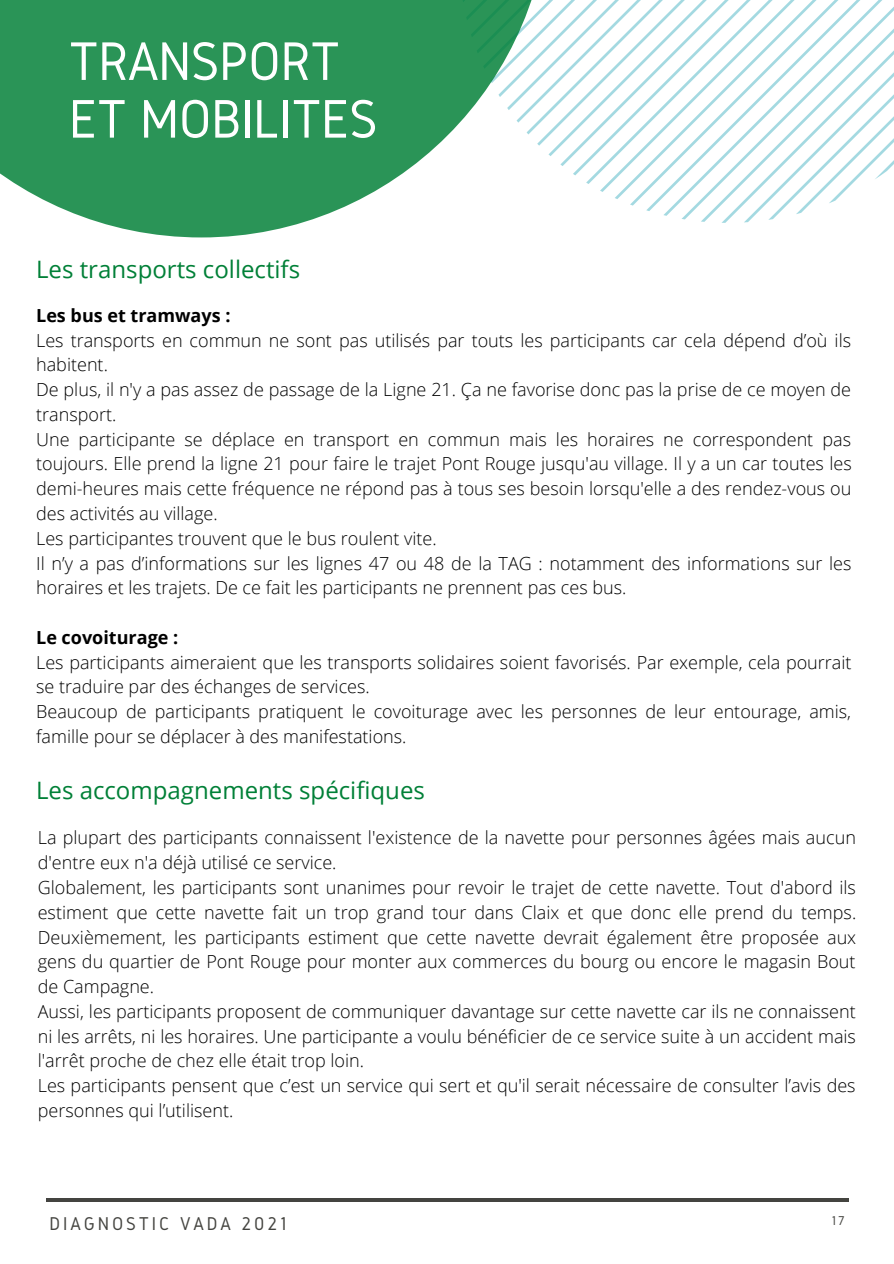
<style>
.page{position:relative;width:894px;height:1264px;background:#fff}
.page>*{position:absolute;margin:0;border:0;box-sizing:border-box;transform-origin:0 0}
.t1{font:56.4px/57.6px "Gidole";letter-spacing:-.01em;color:#fff}
.t2{font:24px "Open Sans";color:#008037}
.t3{font:19.2px "Gidole";letter-spacing:.15em;color:#444440}
.t4{font:300 18px/24.8px "Open Sans";color:#000}
.t5{font:700 18px "Open Sans";color:#000}
.t6{font:13.2px "Gidole";color:#444440}
</style>
<div class="page">
<svg style="left:549px;top:0;width:344px;height:223px"></svg>
<hr style="left:46px;top:1198px;width:802px;height:3px;background:#444440">
<svg style="left:0;top:0;width:549px;height:237px;fill:#2a9457"></svg>
<h1 class="t1" style="left:69px;top:32px;width:310px">TRANSPORT<br>ET MOBILITÉS</h1>
<h2 class="t2" style="left:36px;top:252px;width:265px">Les transports collectifs</h2>
<p class="t5" style="left:36px;top:302px;width:196px">Les bus et tramways :</p>
<p class="t4" style="left:36px;top:327px;width:816px">Les transports en commun ne sont pas utilisés par touts les participants car cela dépend d’où ils habitent.<br>De plus, il n'y a pas assez de passage de la Ligne 21. Ça ne favorise donc pas la prise de ce moyen de transport.<br>Une participante se déplace en transport en commun mais les horaires ne correspondent pas toujours. Elle prend la ligne 21 pour faire le trajet Pont Rouge jusqu'au village. Il y a un car toutes les demi-heures mais cette fréquence ne répond pas à tous ses besoin lorsqu'elle a des rendez-vous ou des activités au village.<br>Les participantes trouvent que le bus roulent vite.<br>Il n’y a pas d’informations sur les lignes 47 ou 48 de la TAG : notamment des informations sur les horaires et les trajets. De ce fait les participants ne prennent pas ces bus.</p>
<p class="t5" style="left:36px;top:624px;width:144px">Le covoiturage :</p>
<p class="t4" style="left:36px;top:649px;width:816px">Les participants aimeraient que les transports solidaires soient favorisés. Par exemple, cela pourrait se traduire par des échanges de services.<br>Beaucoup de participants pratiquent le covoiturage avec les personnes de leur entourage, amis, famille pour se déplacer à des manifestations.</p>
<h2 class="t2" style="left:36px;top:773px;width:390px">Les accompagnements spécifiques</h2>
<p class="t4" style="left:38px;top:825px;width:819px">La plupart des participants connaissent l'existence de la navette pour personnes âgées mais aucun d'entre eux n'a déjà utilisé ce service.<br>Globalement, les participants sont unanimes pour revoir le trajet de cette navette. Tout d'abord ils estiment que cette navette fait un trop grand tour dans Claix et que donc elle prend du temps.<br>Deuxièmement, les participants estiment que cette navette devrait également être proposée aux gens du quartier de Pont Rouge pour monter aux commerces du bourg ou encore le magasin Bout de Campagne.<br>Aussi, les participants proposent de communiquer davantage sur cette navette car ils ne connaissent ni les arrêts, ni les horaires. Une participante a voulu bénéficier de ce service suite à un accident mais l'arrêt proche de chez elle était trop loin.<br>Les participants pensent que c’est un service qui sert et qu'il serait nécessaire de consulter l’avis des personnes qui l’utilisent.</p>
<p class="t3" style="left:49px;top:1213px;width:239px">DIAGNOSTIC VADA 2021</p>
<p class="t6" style="left:831px;top:1213px;width:15px">17</p>
</div>
